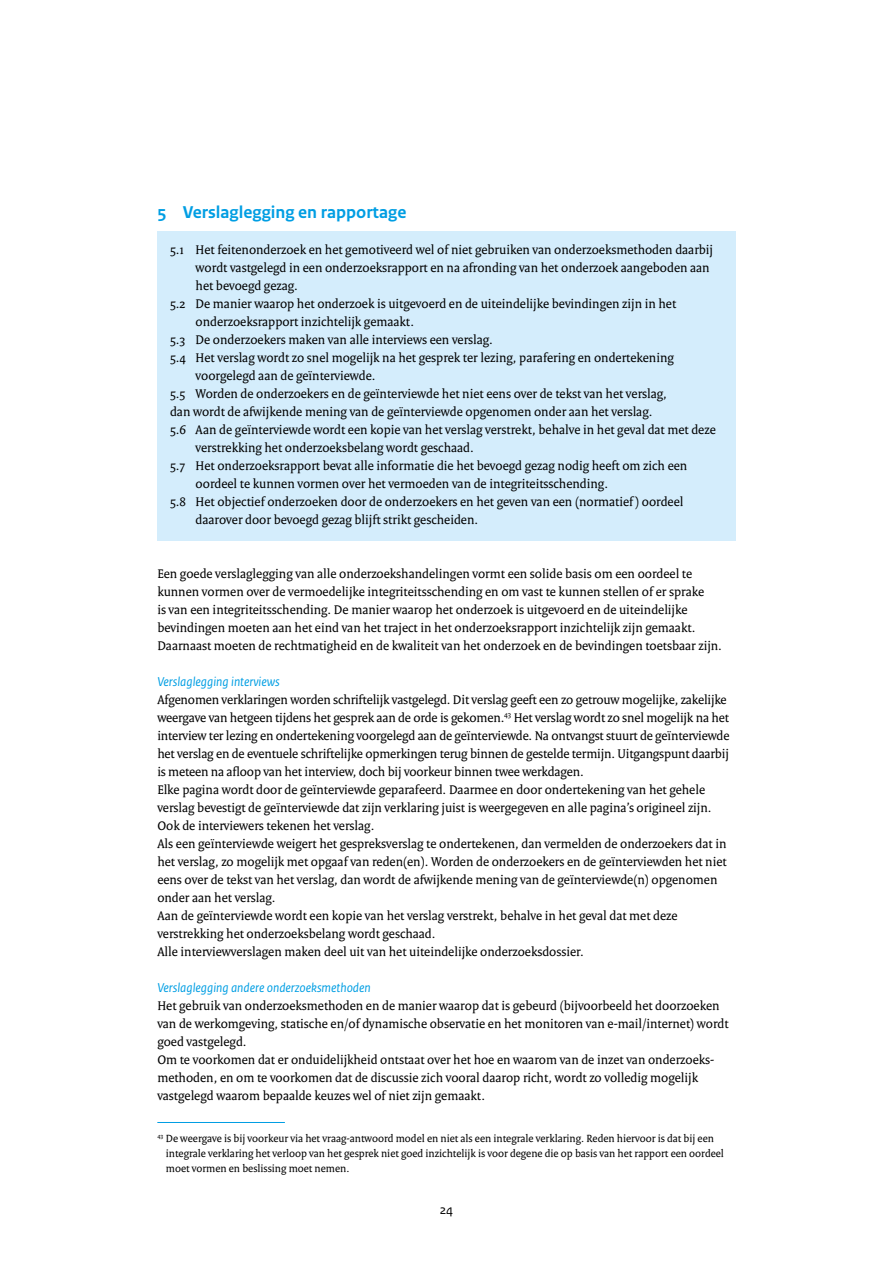
<style>
.page{position:relative;width:893px;height:1263px;background:#fff}
.page>*{position:absolute;margin:0;border:0;box-sizing:border-box;transform-origin:0 0}
._05_RO_Alineakop_Sans{font:700 18px "Rijksoverheid Sans Text";color:#009ee3}
._10_RO_Broodtekst_Serif{font:13.5px/18px "Rijksoverheid Serif";color:#000}
.INFO_body{font:13.5px/18px "Rijksoverheid Serif";color:#000}
._06_RO_Subalineakop_Sans{font:italic 13.5px "Rijksoverheid Sans Text";color:#009ee3}
.t1{font:13.5px "Rijksoverheid Sans Text";color:#000}
._14_RO_Voetnoot{font:11.25px/15px "Rijksoverheid Serif";color:#000}
</style>
<div class="page">
<div style="left:157px;top:231px;width:579px;height:75px;background:#d4edfc"></div>
<div style="left:157px;top:285px;width:579px;height:57px;background:#d4edfc"></div>
<div style="left:157px;top:339px;width:579px;height:57px;background:#d4edfc"></div>
<div style="left:157px;top:393px;width:579px;height:39px;background:#d4edfc"></div>
<div style="left:157px;top:411px;width:579px;height:57px;background:#d4edfc"></div>
<div style="left:157px;top:447px;width:579px;height:57px;background:#d4edfc"></div>
<div style="left:157px;top:483px;width:579px;height:57px;background:#d4edfc"></div>
<hr style="left:157px;top:1122px;width:128px;height:1px;background:#009ee3">
<h2 class="_05_RO_Alineakop_Sans" style="left:157px;top:202px;width:251px">5 Verslaglegging en rapportage</h2>
<p class="INFO_body" style="left:196px;top:240px;width:519px;text-indent:-26px">5.1 Het feitenonderzoek en het gemotiveerd wel of niet gebruiken van onderzoeksmethoden daarbij wordt vastgelegd in een onderzoeksrapport en na afronding van het onderzoek aangeboden aan het bevoegd gezag.</p>
<p class="INFO_body" style="left:196px;top:294px;width:482px;text-indent:-26px">5.2 De manier waarop het onderzoek is uitgevoerd en de uiteindelijke bevindingen zijn in het onderzoeksrapport inzichtelijk gemaakt.</p>
<p class="INFO_body" style="left:170px;top:330px;width:324px">5.3 De onderzoekers maken van alle interviews een verslag.</p>
<p class="INFO_body" style="left:196px;top:348px;width:480px;text-indent:-26px">5.4 Het verslag wordt zo snel mogelijk na het gesprek ter lezing, parafering en ondertekening voorgelegd aan de geïnterviewde.</p>
<p class="INFO_body" style="left:170px;top:384px;width:498px">5.5 Worden de onderzoekers en de geïnterviewde het niet eens over de tekst van het verslag,</p>
<p class="INFO_body" style="left:170px;top:402px;width:484px">dan wordt de afwijkende mening van de geïnterviewde opgenomen onder aan het verslag.</p>
<p class="INFO_body" style="left:196px;top:420px;width:522px;text-indent:-26px">5.6 Aan de geïnterviewde wordt een kopie van het verslag verstrekt, behalve in het geval dat met deze verstrekking het onderzoeksbelang wordt geschaad.</p>
<p class="INFO_body" style="left:196px;top:456px;width:493px;text-indent:-26px">5.7 Het onderzoeksrapport bevat alle informatie die het bevoegd gezag nodig heeft om zich een oordeel te kunnen vormen over het vermoeden van de integriteitsschending.</p>
<p class="INFO_body" style="left:196px;top:492px;width:489px;text-indent:-26px">5.8 Het objectief onderzoeken door de onderzoekers en het geven van een (normatief ) oordeel daarover door bevoegd gezag blijft strikt gescheiden.</p>
<p class="_10_RO_Broodtekst_Serif" style="left:157px;top:564px;width:566px">Een goede verslaglegging van alle onderzoekshandelingen vormt een solide basis om een oordeel te kunnen vormen over de vermoedelijke integriteitsschending en om vast te kunnen stellen of er sprake<br>is van een integriteitsschending. De manier waarop het onderzoek is uitgevoerd en de uiteindelijke bevindingen moeten aan het eind van het traject in het onderzoeksrapport inzichtelijk zijn gemaakt.<br>Daarnaast moeten de rechtmatigheid en de kwaliteit van het onderzoek en de bevindingen toetsbaar zijn.</p>
<p class="_06_RO_Subalineakop_Sans" style="left:157px;top:674px;width:124px">Verslaglegging interviews</p>
<p class="_10_RO_Broodtekst_Serif" style="left:157px;top:690px;width:574px">Afgenomen verklaringen worden schriftelijk vastgelegd. Dit verslag geeft een zo getrouw mogelijke, zakelijke weergave van hetgeen tijdens het gesprek aan de orde is gekomen.<sup>43</sup> Het verslag wordt zo snel mogelijk na het interview ter lezing en ondertekening voorgelegd aan de geïnterviewde. Na ontvangst stuurt de geïnterviewde het verslag en de eventuele schriftelijke opmerkingen terug binnen de gestelde termijn. Uitgangspunt daarbij is meteen na afloop van het interview, doch bij voorkeur binnen twee werkdagen.</p>
<p class="_10_RO_Broodtekst_Serif" style="left:157px;top:780px;width:556px">Elke pagina wordt door de geïnterviewde geparafeerd. Daarmee en door ondertekening van het gehele verslag bevestigt de geïnterviewde dat zijn verklaring juist is weergegeven en alle pagina’s origineel zijn.<br>Ook de interviewers tekenen het verslag.</p>
<p class="_10_RO_Broodtekst_Serif" style="left:157px;top:834px;width:571px">Als een geïnterviewde weigert het gespreksverslag te ondertekenen, dan vermelden de onderzoekers dat in het verslag, zo mogelijk met opgaaf van reden(en). Worden de onderzoekers en de geïnterviewden het niet eens over de tekst van het verslag, dan wordt de afwijkende mening van de geïnterviewde(n) opgenomen onder aan het verslag.</p>
<p class="_10_RO_Broodtekst_Serif" style="left:157px;top:906px;width:522px">Aan de geïnterviewde wordt een kopie van het verslag verstrekt, behalve in het geval dat met deze verstrekking het onderzoeksbelang wordt geschaad.</p>
<p class="_10_RO_Broodtekst_Serif" style="left:157px;top:942px;width:428px">Alle interviewverslagen maken deel uit van het uiteindelijke onderzoeksdossier.</p>
<p class="_06_RO_Subalineakop_Sans" style="left:157px;top:980px;width:215px">Verslaglegging andere onderzoeksmethoden</p>
<p class="_10_RO_Broodtekst_Serif" style="left:157px;top:996px;width:573px">Het gebruik van onderzoeksmethoden en de manier waarop dat is gebeurd (bijvoorbeeld het doorzoeken van de werkomgeving, statische en/of dynamische observatie en het monitoren van e-mail/internet) wordt goed vastgelegd.</p>
<p class="_10_RO_Broodtekst_Serif" style="left:157px;top:1050px;width:558px">Om te voorkomen dat er onduidelijkheid ontstaat over het hoe en waarom van de inzet van onderzoeks&shy;methoden, en om te voorkomen dat de discussie zich vooral daarop richt, wordt zo volledig mogelijk vastgelegd waarom bepaalde keuzes wel of niet zijn gemaakt.</p>
<p class="_14_RO_Voetnoot" style="left:166px;top:1131px;width:560px;text-indent:-9px"><sup>43</sup> De weergave is bij voorkeur via het vraag-antwoord model en niet als een integrale verklaring. Reden hiervoor is dat bij een integrale verklaring het verloop van het gesprek niet goed inzichtelijk is voor degene die op basis van het rapport een oordeel moet vormen en beslissing moet nemen.</p>
<p class="t1" style="left:440px;top:1202px;width:15px">24</p>
</div>
